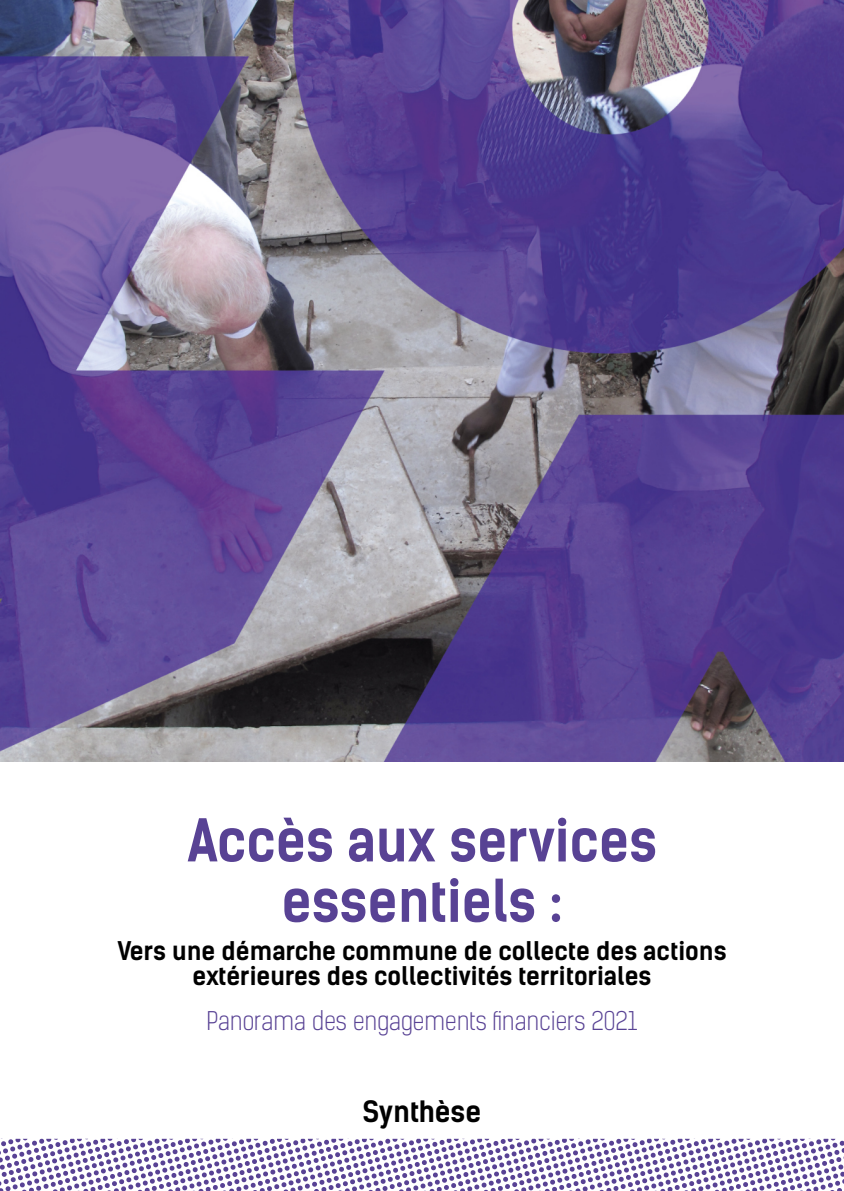
<style>
.page{position:relative;width:844px;height:1191px;background:#fff}
.page>*{position:absolute;margin:0;border:0;box-sizing:border-box;transform-origin:0 0}
.t1{font:700 56px/60.4px "Kelson Sans";color:#584294;text-align:center;scale:.95 1}
.t2{font:700 28px "Kelson Sans";color:#000}
.t3{font:700 24.5px/24.5px "Kelson Sans";color:#000;text-align:center}
.t4{font:300 24.5px "Kelson Sans";color:#584294}
</style>
<div class="page">
<img style="left:0;top:0;width:843px;height:761px">
<svg style="left:0;top:1138px;width:843px;height:53px"></svg>
<h1 class="t1" style="left:187px;top:817px;width:495px">Accès aux services essentiels :</h1>
<p class="t3" style="left:117px;top:942px;width:610px">Vers une démarche commune de collecte des actions extérieures des collectivités territoriales</p>
<p class="t4" style="left:206px;top:1012px;width:432px">Panorama des engagements financiers 2021</p>
<p class="t2" style="left:362px;top:1100px;width:120px">Synthèse</p>
</div>
